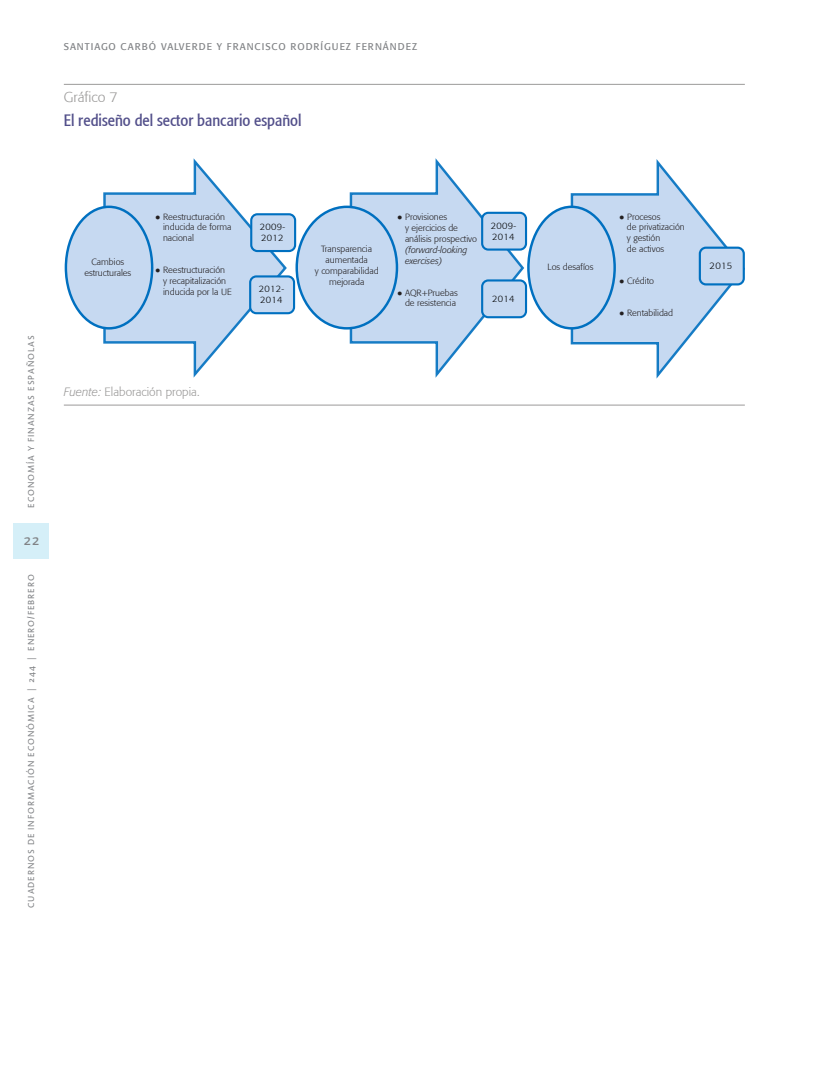
<style>
.page{position:relative;width:830px;height:1085px;background:#fff}
.page>*{position:absolute;margin:0;border:0;box-sizing:border-box;transform-origin:0 0}
._013-Cuadro-Grafico{font:condensed 16.5px "Formata";color:#524f8a}
.t1{font:15px "Linotype Aroma";color:#808285}
._012-Tabla-Cuadro-Gr{font:300 14.25px "Formata";color:#9b9a99}
._017-Tabla-Cuadro-Gr{font:300 12px "Formata";color:#9b9a99}
.t2{font:9.75px "Formata";letter-spacing:.1em;color:#808285}
.t3{font:300 9.3px "Formata";color:#000}
.t4{font:300 9.15px/10.6px "Formata";letter-spacing:.03em;color:#000}
._016-Tabla-Cuadro__t{font:300 9px/10.8px "Formata";color:#231f20}
.t5{font:9px "Linotype Aroma";letter-spacing:.1em;color:#808285}
.s1{font-family:"Arial";font-weight:400;font-style:italic}
.s2{font-style:italic}
</style>
<div class="page">
<div style="left:14px;top:523px;width:35px;height:35px;background:#d5eff8"></div>
<hr style="left:64px;top:84px;width:680px;height:1px;background:#9b9a99">
<hr style="left:64px;top:404px;width:680px;height:1px;background:#9b9a99">
<svg style="left:102px;top:158px;width:186px;height:220px"></svg>
<svg style="left:64px;top:204px;width:90px;height:124px;background:#bed6ef"></svg>
<svg style="left:348px;top:158px;width:177px;height:220px"></svg>
<svg style="left:294px;top:204px;width:105px;height:124px;background:#bfd6ef"></svg>
<svg style="left:570px;top:159px;width:174px;height:220px"></svg>
<svg style="left:525px;top:204px;width:91px;height:127px;background:#bed6ef"></svg>
<div style="left:698px;top:246px;width:46px;height:39px;background:#c6d9f1;border:2px solid #0070c0;border-radius:6px"></div>
<div style="left:482px;top:280px;width:43px;height:37px;background:#c6d9f1;border-radius:6px"></div>
<div style="left:481px;top:279px;width:46px;height:39px;border:2px solid #0070c0;border-radius:6px"></div>
<div style="left:482px;top:213px;width:43px;height:36px;background:#c6d9f1;border-radius:6px"></div>
<div style="left:481px;top:212px;width:46px;height:38px;border:2px solid #0070c0;border-radius:6px"></div>
<div style="left:250px;top:276px;width:44px;height:37px;background:#c6d9f1;border-radius:6px"></div>
<div style="left:249px;top:275px;width:46px;height:39px;border:2px solid #0070c0;border-radius:6px"></div>
<div style="left:251px;top:214px;width:44px;height:37px;background:#c6d9f1;border-radius:6px"></div>
<div style="left:250px;top:213px;width:46px;height:39px;border:2px solid #0070c0;border-radius:6px"></div>
<p class="t2" style="left:64px;top:40px;width:354px">SANTIAGO CARBÓ VALVERDE Y FRANCISCO RODRÍGUEZ FERNÁNDEZ</p>
<p class="_012-Tabla-Cuadro-Gr" style="left:64px;top:88px;width:56px">Gráfico 7</p>
<p class="_013-Cuadro-Grafico" style="left:64px;top:110px;width:239px">El rediseño del sector bancario español</p>
<p class="t5" style="left:25px;top:508px;width:174px;rotate:-90deg">ECONOMÍA Y FINANZAS ESPAÑOLAS</p>
<h2 class="t1" style="left:23px;top:530px;width:18px">22</h2>
<p class="t5" style="left:25px;top:907px;width:335px;rotate:-90deg">CUADERNOS DE INFORMACIÓN ECONÓMICA | 244 | ENERO/FEBRERO</p>
<p class="_016-Tabla-Cuadro__t" style="left:84px;top:256px;width:48px;text-align:center">Cambios estructurales</p>
<p class="_016-Tabla-Cuadro__t" style="left:163px;top:211px;width:70px;text-indent:-8px"><span class="s1">●</span> Reestructuración inducida de forma nacional</p>
<p class="_016-Tabla-Cuadro__t" style="left:163px;top:265px;width:70px;text-indent:-8px"><span class="s1">●</span> Reestructuración<br>y recapitalización inducida por la UE</p>
<p class="_016-Tabla-Cuadro__t" style="left:547px;top:261px;width:47px">Los desafíos</p>
<p class="_016-Tabla-Cuadro__t" style="left:405px;top:212px;width:74px;text-indent:-8px"><span class="s1">●</span> Provisiones<br>y ejercicios de análisis prospectivo <span class="s2">(forward-looking exercises)</span></p>
<p class="_016-Tabla-Cuadro__t" style="left:397px;top:287px;width:62px;text-align:right"><span class="s1">●</span> AQR+Pruebas de resistencia</p>
<p class="t4" style="left:490px;top:220px;width:27px">2009-<br>2014</p>
<p class="t4" style="left:259px;top:222px;width:27px">2009-<br>2012</p>
<p class="_016-Tabla-Cuadro__t" style="left:314px;top:244px;width:65px;text-align:center">Transparencia aumentada<br>y comparabilidad mejorada</p>
<p class="t4" style="left:259px;top:284px;width:27px">2012-<br>2014</p>
<p class="t4" style="left:492px;top:293px;width:24px">2014</p>
<p class="_017-Tabla-Cuadro-Gr" style="left:64px;top:385px;width:137px"><span class="s2">Fuente:</span> Elaboración propia.</p>
<p class="_016-Tabla-Cuadro__t" style="left:626px;top:211px;width:59px;text-indent:-8px"><span class="s1">●</span> Procesos<br>de privatización y gestión<br>de activos</p>
<p class="_016-Tabla-Cuadro__t" style="left:618px;top:275px;width:36px"><span class="s1">●</span> Crédito</p>
<p class="_016-Tabla-Cuadro__t" style="left:618px;top:308px;width:55px"><span class="s1">●</span> Rentabilidad</p>
<p class="t3" style="left:709px;top:260px;width:24px">2015</p>
</div>
